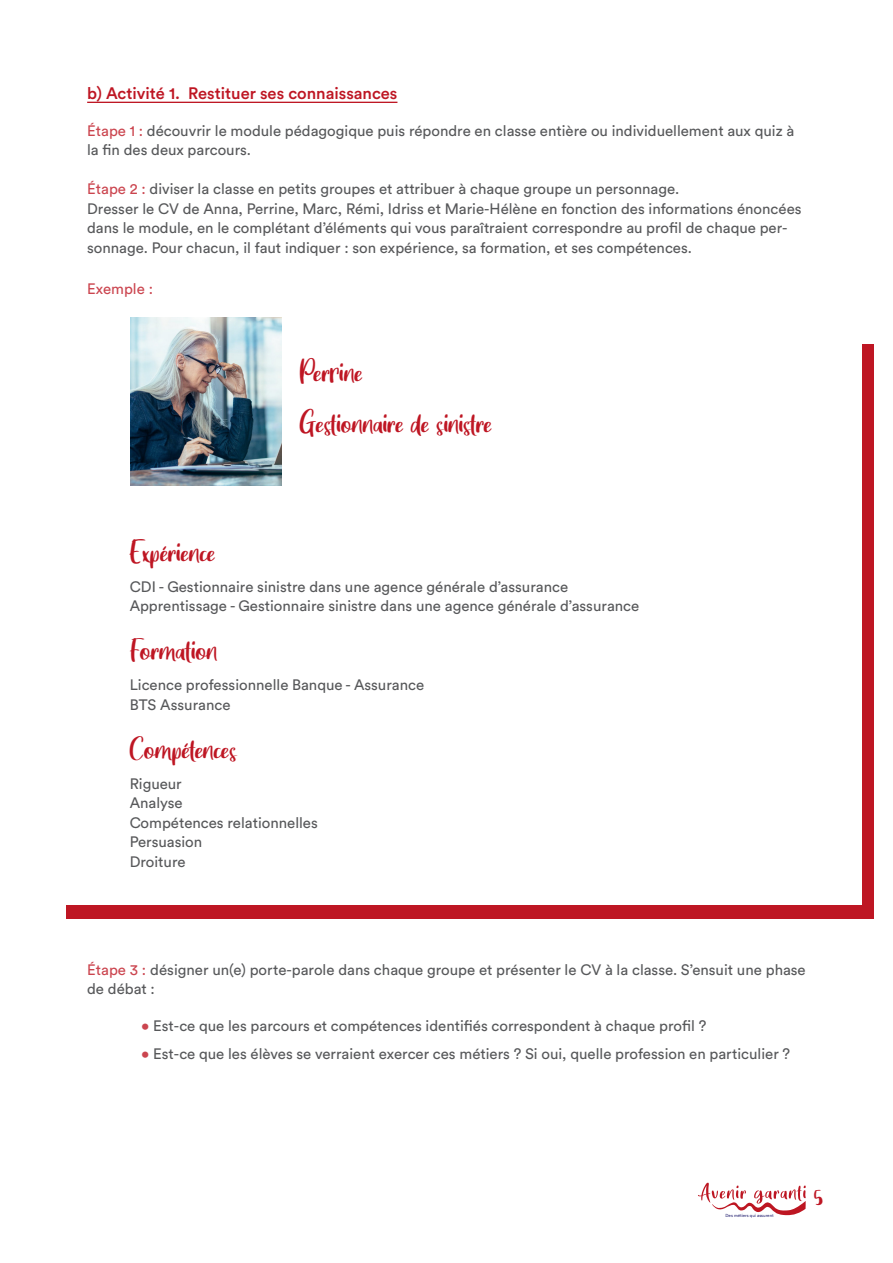
<style>
.page{position:relative;width:893px;height:1263px;background:#fff}
.page>*{position:absolute;margin:0;border:0;box-sizing:border-box;transform-origin:0 0}
.t1{font:18px "Great Wishes";color:#be1623}
.t2{font:500 16.5px "Circular Pro";color:#be1623}
.t3{font:16.5px "Great Wishes";color:#be1623}
.t4{font:15px/19.5px "Circular Pro";color:#57585a}
.t5{font:15px "Circular Pro";color:#cb454f}
.t6{font:4.35px "Circular Pro";color:#2e2b76}
.s1{color:#cb454f}
</style>
<div class="page">
<svg style="left:698px;top:1183px;width:108px;height:33px"></svg>
<div style="left:67px;top:344px;width:807px;height:575px;background:#be1623"></div>
<div style="left:49px;top:330px;width:812px;height:575px;background:#fff"></div>
<hr style="left:87px;top:102px;width:310px;height:1px;background:#be1623">
<img style="left:131px;top:318px;width:151px;height:168px">
<p class="t2" style="left:87px;top:82px;width:312px">b) Activité 1. Restituer ses connaissances</p>
<p class="t4" style="left:87px;top:120px;width:709px"><span class="s1">Étape 1 :</span> découvrir le module pédagogique puis répondre en classe entière ou individuellement aux quiz à la fin des deux parcours.</p>
<p class="t4" style="left:87px;top:178px;width:593px"><span class="s1">Étape 2 :</span> diviser la classe en petits groupes et attribuer à chaque groupe un personnage.</p>
<p class="t4" style="left:87px;top:198px;width:716px">Dresser le CV de Anna, Perrine, Marc, Rémi, Idriss et Marie-Hélène en fonction des informations énoncées dans le module, en le complétant d’éléments qui vous paraîtraient correspondre au profil de chaque per&shy;sonnage. Pour chacun, il faut indiquer : son expérience, sa formation, et ses compétences.</p>
<p class="t5" style="left:87px;top:278px;width:67px">Exemple :</p>
<p class="t1" style="left:300px;top:367px;width:65px">Perrine</p>
<p class="t1" style="left:300px;top:418px;width:194px">Gestionnaire de sinistre</p>
<p class="t1" style="left:130px;top:547px;width:87px">Expérience</p>
<p class="t4" style="left:130px;top:576px;width:440px">CDI - Gestionnaire sinistre dans une agence générale d’assurance</p>
<p class="t4" style="left:130px;top:596px;width:511px">Apprentissage - Gestionnaire sinistre dans une agence générale d’assurance</p>
<p class="t1" style="left:130px;top:645px;width:89px">Formation</p>
<p class="t4" style="left:130px;top:675px;width:296px">Licence professionnelle Banque - Assurance</p>
<p class="t4" style="left:130px;top:694px;width:102px">BTS Assurance</p>
<p class="t1" style="left:130px;top:744px;width:109px">Compétences</p>
<p class="t4" style="left:130px;top:773px;width:53px">Rigueur</p>
<p class="t4" style="left:130px;top:793px;width:54px">Analyse</p>
<p class="t4" style="left:130px;top:812px;width:190px">Compétences relationnelles</p>
<p class="t4" style="left:130px;top:832px;width:74px">Persuasion</p>
<p class="t4" style="left:130px;top:851px;width:57px">Droiture</p>
<p class="t4" style="left:87px;top:959px;width:720px"><span class="s1">Étape 3 :</span> désigner un(e) porte-parole dans chaque groupe et présenter le CV à la classe. S’ensuit une phase de débat :</p>
<p class="t4" style="left:141px;top:1015px;width:567px"><span class="s1">•</span> Est-ce que les parcours et compétences identifiés correspondent à chaque profil ?</p>
<p class="t4" style="left:141px;top:1043px;width:651px"><span class="s1">•</span> Est-ce que les élèves se verraient exercer ces métiers ? Si oui, quelle profession en particulier ?</p>
<p class="t6" style="left:725px;top:1213px;width:50px">Des métiers qui assurent</p>
<p class="t3" style="left:814px;top:1189px;width:10px">5</p>
</div>
